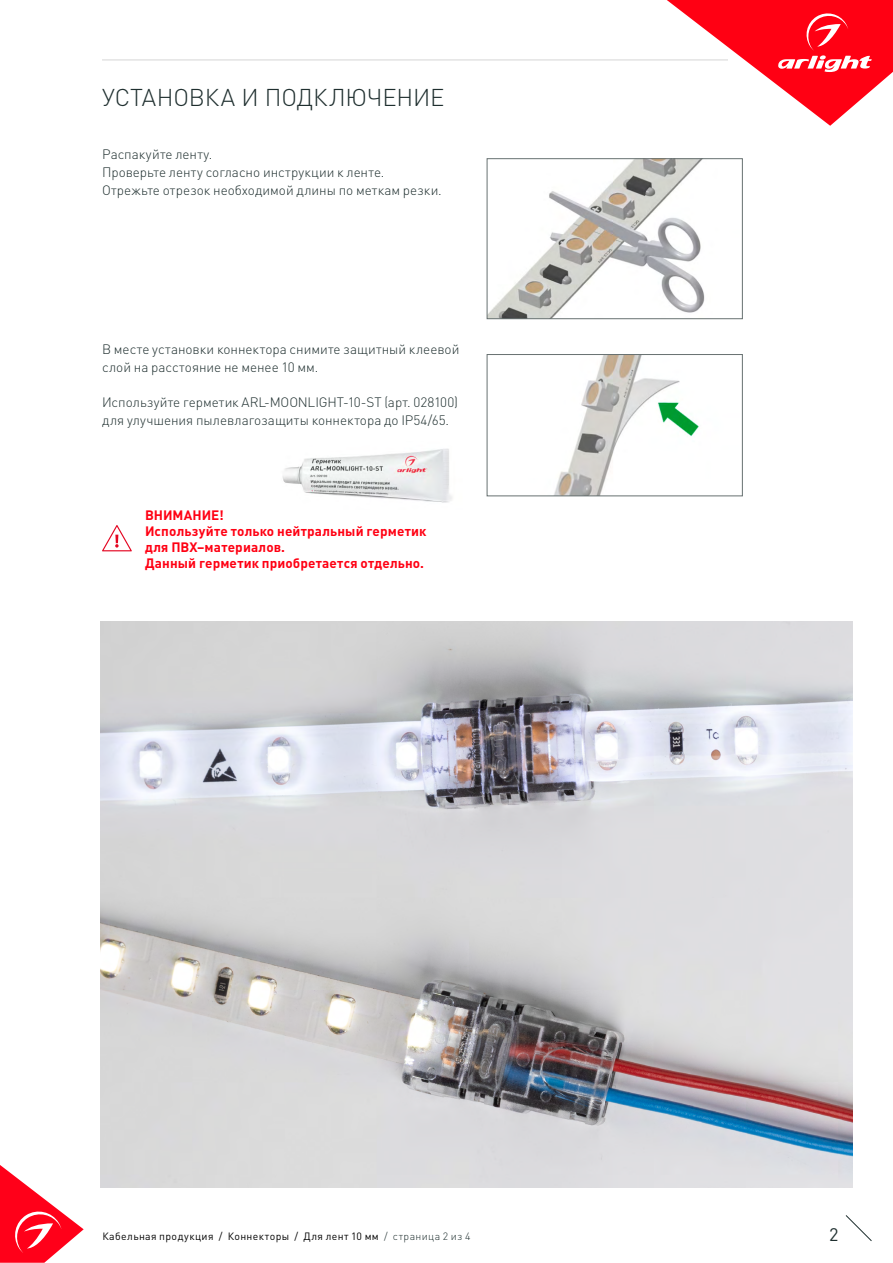
<style>
.page{position:relative;width:893px;height:1263px;background:#fff}
.page>*{position:absolute;margin:0;border:0;box-sizing:border-box;transform-origin:0 0}
.t1{font:300 24px "DIN Pro";letter-spacing:-.005em;color:#1f2f2f}
.t2{font:18px "DIN Pro";color:#1f2f2f}
.t3{font:300 13.5px/17.7px "DIN Pro";color:#1f2f2f}
.t4{font:700 13.5px/16.2px "DIN Pro";letter-spacing:.01em;color:#ff0013}
.t5{font:10.5px "DIN Pro";letter-spacing:.035em;color:#000}
.s1{font-weight:300;color:#1f2f2f}
</style>
<div class="page">
<svg style="left:667px;top:0;width:226px;height:126px"></svg>
<svg style="left:845px;top:1215px;width:27px;height:26px"></svg>
<svg style="left:0;top:1165px;width:84px;height:98px"></svg>
<img style="left:282px;top:448px;width:170px;height:55px">
<hr style="left:102px;top:60px;width:626px;height:1px;background:#e3e3e3">
<img style="left:489px;top:160px;width:216px;height:157px">
<div style="left:487px;top:158px;width:255px;height:161px;border:1px solid #677171"></div>
<img style="left:554px;top:356px;width:145px;height:138px">
<div style="left:487px;top:354px;width:255px;height:142px;border:1px solid #677171"></div>
<svg style="left:102px;top:525px;width:30px;height:26px"></svg>
<img style="left:100px;top:621px;width:752px;height:566px">
<h1 class="t1" style="left:102px;top:81px;width:344px">УСТАНОВКА И ПОДКЛЮЧЕНИЕ</h1>
<p class="t3" style="left:102px;top:145px;width:341px">Распакуйте ленту.<br>Проверьте ленту согласно инструкции к ленте.<br>Отрежьте отрезок необходимой длины по меткам резки.</p>
<p class="t3" style="left:102px;top:340px;width:359px">В месте установки коннектора снимите защитный клеевой слой на расстояние не менее 10 мм.</p>
<p class="t3" style="left:102px;top:393px;width:357px">Используйте герметик ARL-MOONLIGHT-10-ST (арт. 028100) для улучшения пылевлагозащиты коннектора до IP54/65.</p>
<p class="t4" style="left:145px;top:506px;width:283px">ВНИМАНИЕ!<br>Используйте только нейтральный герметик для ПВХ–материалов.<br>Данный герметик приобретается отдельно.</p>
<p class="t5" style="left:102px;top:1229px;width:370px">Кабельная продукция / Коннекторы / Для лент 10 мм <span class="s1">/ страница 2 из 4</span></p>
<h2 class="t2" style="left:829px;top:1222px;width:11px">2</h2>
</div>
